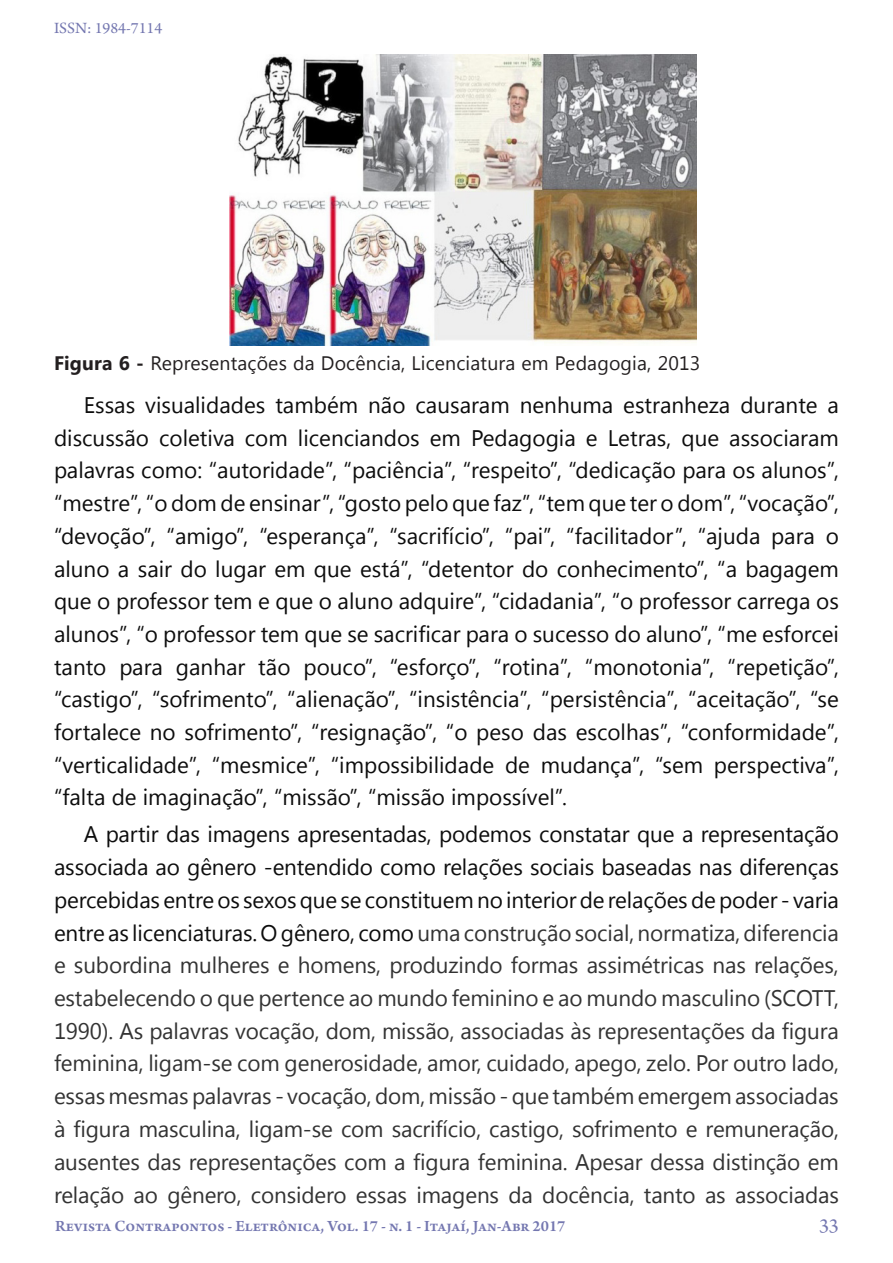
<style>
.page{position:relative;width:893px;height:1263px;background:#fff}
.page>*{position:absolute;margin:0;border:0;box-sizing:border-box;transform-origin:0 0}
.Texto{font:22.5px/32.7px "Segoe UI";color:#0d0d0d;text-align:justify}
.Texto-2{font:22.5px/32.7px "Segoe UI";letter-spacing:-.005em;color:#333;text-align:justify}
.t1{font:21px "Arno Pro";color:#7477b0}
.Legenda{font:19.5px "Segoe UI";letter-spacing:.01em;color:#231f20}
.t2{font:600 16.5px "Arno Pro";color:#7477b0}
.t3{font:16.5px "Arno Pro";color:#7477b0}
.s1{font-weight:700}
.s2{color:#0d0d0d}
</style>
<div class="page">
<img style="left:230px;top:54px;width:467px;height:291px">
<p class="t3" style="left:54px;top:18px;width:110px">ISSN: 1984-7114</p>
<p class="Legenda" style="left:54px;top:349px;width:648px"><span class="s1">Figura 6 -</span> Representações da Docência, Licenciatura em Pedagogia, 2013</p>
<p class="Texto" style="left:54px;top:388px;width:786px;text-indent:30px">Essas visualidades também não causaram nenhuma estranheza durante a discussão coletiva com licenciandos em Pedagogia e Letras, que associaram palavras como: “autoridade”, “paciência”, “respeito”, “dedicação para os alunos”, “mestre”, “o dom de ensinar”, “gosto pelo que faz”, “tem que ter o dom”, “vocação”, “devoção”, “amigo”, “esperança”, “sacrifício”, “pai”, “facilitador”, “ajuda para o aluno a sair do lugar em que está”, “detentor do conhecimento”, “a bagagem que o professor tem e que o aluno adquire”, “cidadania”, “o professor carrega os alunos”, “o professor tem que se sacrificar para o sucesso do aluno”, “me esforcei tanto para ganhar tão pouco”, “esforço”, “rotina”, “monotonia”, “repetição”, “castigo”, “sofrimento”, “alienação”, “insistência”, “persistência”, “aceitação”, “se fortalece no sofrimento”, “resignação”, “o peso das escolhas”, “conformidade”, “verticalidade”, “mesmice”, “impossibilidade de mudança”, “sem perspectiva”, “falta de imaginação”, “missão”, “missão impossível”.</p>
<p class="Texto-2" style="left:54px;top:817px;width:787px;text-indent:30px"><span class="s2">A partir das imagens apresentadas, podemos constatar que a representação associada ao gênero -entendido como relações sociais baseadas nas diferenças percebidas entre os sexos que se constituem no interior de relações de poder - varia entre as licenciaturas. O gênero, como</span> uma construção social, normatiza, diferencia e subordina mulheres e homens, produzindo formas assimétricas nas relações, estabelecendo o que pertence ao mundo feminino e ao mundo masculino (SCOTT, 1990). As palavras vocação, dom, missão, associadas às representações da figura feminina, ligam-se com generosidade, amor, cuidado, apego, zelo. Por outro lado, essas mesmas palavras - vocação, dom, missão - que também emergem associadas à figura masculina, ligam-se com sacrifício, castigo, sofrimento e remuneração, ausentes das representações com a figura feminina. Apesar dessa distinção em relação ao gênero, considero essas imagens da docência, tanto as associadas</p>
<p class="t2" style="left:55px;top:1217px;width:512px">Revista Contrapontos - Eletrônica, Vol. 17 - n. 1 - Itajaí, Jan-Abr 2017</p>
<p class="t1" style="left:819px;top:1214px;width:21px">33</p>
</div>
